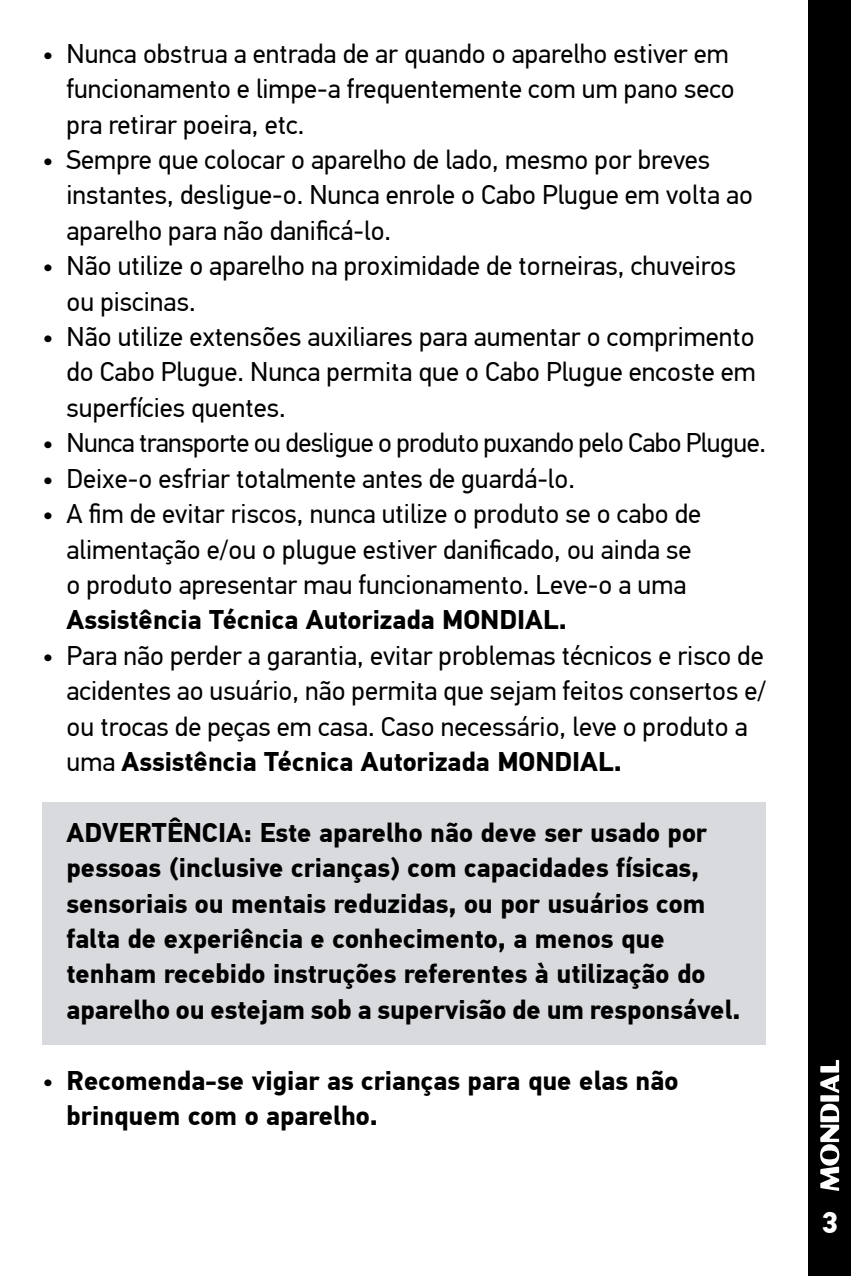
<style>
.page{position:relative;width:851px;height:1276px;background:#fff}
.page>*{position:absolute;margin:0;border:0;box-sizing:border-box;transform-origin:0 0}
.t1{font:700 30px "PF Din Text Pro";color:#fff}
.t2{font:27px/35.4px "PF Din Text Pro";color:#000}
.t3{font:700 27px/35.4px "PF Din Text Pro";color:#000}
.t4{font:27px "PF Din Text Pro";letter-spacing:-.02em;color:#000}
.s1{font-weight:700}
.s2{font-weight:400}
</style>
<div class="page">
<div style="left:808px;top:0;width:42px;height:1276px;background:#000"></div>
<svg style="left:820px;top:1060px;width:19px;height:131px"></svg>
<div style="left:43px;top:802px;width:722px;height:243px;background:#d8dade"></div>
<p class="t2" style="left:67px;top:36px;width:669px;text-indent:-24px">• Nunca obstrua a entrada de ar quando o aparelho estiver em funcionamento e limpe-a frequentemente com um pano seco pra retirar poeira, etc.</p>
<p class="t2" style="left:67px;top:142px;width:687px;text-indent:-24px">• Sempre que colocar o aparelho de lado, mesmo por breves instantes, desligue-o. Nunca enrole o Cabo Plugue em volta ao aparelho para não danificá-lo.</p>
<p class="t2" style="left:67px;top:248px;width:671px;text-indent:-24px">• Não utilize o aparelho na proximidade de torneiras, chuveiros ou piscinas.</p>
<p class="t2" style="left:67px;top:319px;width:690px;text-align:justify;text-indent:-24px">• Não utilize extensões auxiliares para aumentar o comprimento do Cabo Plugue. Nunca permita que o Cabo Plugue encoste em superfícies quentes.</p>
<p class="t4" style="left:43px;top:427px;width:724px">• Nunca transporte ou desligue o produto puxando pelo Cabo Plugue.</p>
<p class="t2" style="left:43px;top:461px;width:534px">• Deixe-o esfriar totalmente antes de guardá-lo.</p>
<p class="t2" style="left:43px;top:496px;width:660px;text-align:center">• A fim de evitar riscos, nunca utilize o produto se o cabo de alimentação e/ou o plugue estiver danificado, ou ainda se<br>o produto apresentar mau funcionamento. Leve-o a uma</p>
<p class="t3" style="left:67px;top:603px;width:501px">Assistência Técnica Autorizada MONDIAL.</p>
<p class="t2" style="left:67px;top:638px;width:700px;text-indent:-24px">• Para não perder a garantia, evitar problemas técnicos e risco de acidentes ao usuário, não permita que sejam feitos consertos e/ ou trocas de peças em casa. Caso necessário, leve o produto a uma <span class="s1">Assistência Técnica Autorizada MONDIAL.</span></p>
<p class="t3" style="left:67px;top:815px;width:675px">ADVERTÊNCIA: Este aparelho não deve ser usado por pessoas (inclusive crianças) com capacidades físicas, sensoriais ou mentais reduzidas, ou por usuários com falta de experiência e conhecimento, a menos que tenham recebido instruções referentes à utilização do aparelho ou estejam sob a supervisão de um responsável.</p>
<p class="t3" style="left:67px;top:1063px;width:613px;text-indent:-24px"><span class="s2">•</span> Recomenda-se vigiar as crianças para que elas não brinquem com o aparelho.</p>
<p class="t1" style="left:821px;top:1204px;width:18px">3</p>
</div>
